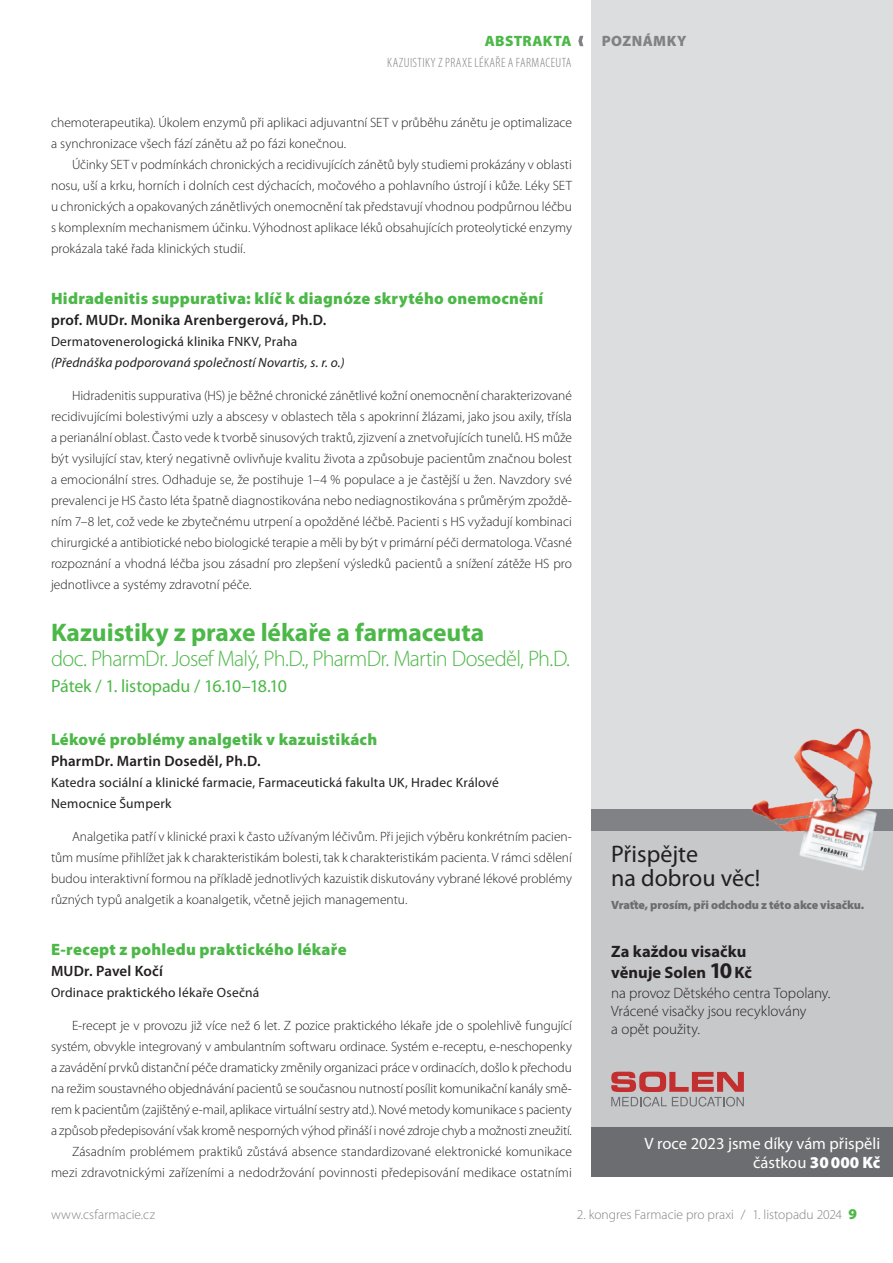
<style>
.page{position:relative;width:893px;height:1263px;background:#fff}
.page>*{position:absolute;margin:0;border:0;box-sizing:border-box;transform-origin:0 0}
.a_nadpis{font:700 25.5px "Myriad Pro";color:#4cb848}
.t1{font:24px/24px "Myriad Pro";color:#231f20}
.a_garant{font:300 22.5px "Myriad Pro";letter-spacing:-.035em;color:#4cb848}
.a_den_a_hodina{font:18px "Myriad Pro";letter-spacing:-.015em;color:#4cb848}
.a_nadpisek{font:900 16.5px "Myriad Pro";letter-spacing:.015em;color:#4cb848}
.t2{font:16.5px/19.8px "Myriad Pro";color:#fff;text-align:right}
.t3{font:700 16.5px/21px "Myriad Pro";letter-spacing:.005em;color:#231f20}
.a_autor{font:600 15px "Myriad Pro";letter-spacing:.015em;color:#231f20}
.t4{font:300 15px/18px "Myriad Pro";color:#231f20}
.t5{font:900 15px "Myriad Pro";letter-spacing:.02em;color:#4cb848}
.t6{font:900 15px "Myriad Pro";letter-spacing:.025em;color:#808285}
.sazba_text_1_nad{font:300 13.5px/21px "Myriad Pro";letter-spacing:-.005em;color:#231f20;text-align:justify}
.sazba_text{font:300 13.5px/21px "Myriad Pro";color:#231f20}
.a_pracoviste{font:13.5px "Myriad Pro";letter-spacing:.015em;color:#231f20}
.t7{font:300 13.5px "Myriad Pro";letter-spacing:.005em;color:#808285}
.a_pracoviste-2{font:italic 13.5px "Myriad Pro";letter-spacing:.01em;color:#231f20}
.t8{font:300 condensed 13.5px "Myriad Pro";letter-spacing:.025em;color:#808285}
.t9{font:900 12px "Myriad Pro";letter-spacing:-.01em;color:#6c6d70}
.s1{font-size:22.5px}
.s2{font-weight:900}
.s3{font-weight:900;font-size:15px;color:#4cb848}
</style>
<div class="page">
<svg style="left:578px;top:36px;width:5px;height:10px"></svg>
<div style="left:591px;top:0;width:302px;height:1177px;background:#dcdddf"></div>
<div style="left:591px;top:829px;width:302px;height:307px;background:#c7c8ca"></div>
<div style="left:591px;top:809px;width:302px;height:21px;background:#808285"></div>
<img style="left:708px;top:728px;width:185px;height:143px">
<div style="left:591px;top:1127px;width:302px;height:50px;background:#6c6d70"></div>
<svg style="left:611px;top:1072px;width:133px;height:34px"></svg>
<p class="t5" style="left:485px;top:31px;width:88px">ABSTRAKTA</p>
<p class="t6" style="left:602px;top:31px;width:86px">POZNÁMKY</p>
<p class="t8" style="left:387px;top:55px;width:186px">KAZUISTIKY Z PRAXE LÉKAŘE A FARMACEUTA</p>
<p class="sazba_text" style="left:51px;top:112px;width:522px">chemoterapeutika). Úkolem enzymů při aplikaci adjuvantní SET v průběhu zánětu je optimalizace a synchronizace všech fází zánětu až po fázi konečnou.</p>
<p class="sazba_text" style="left:51px;top:154px;width:522px;text-align:justify;text-indent:21px">Účinky SET v podmínkách chronických a recidivujících zánětů byly studiemi prokázány v oblasti nosu, uší a krku, horních i dolních cest dýchacích, močového a pohlavního ústrojí i kůže. Léky SET u chronických a opakovaných zánětlivých onemocnění tak představují vhodnou podpůrnou léčbu s komplexním mechanismem účinku. Výhodnost aplikace léků obsahujících proteolytické enzymy prokázala také řada klinických studií.</p>
<p class="a_nadpisek" style="left:51px;top:287px;width:494px">Hidradenitis suppurativa: klíč k diagnóze skrytého onemocnění</p>
<p class="a_autor" style="left:51px;top:310px;width:277px">prof. MUDr. Monika Arenbergerová, Ph.D.</p>
<p class="a_pracoviste" style="left:51px;top:333px;width:248px">Dermatovenerologická klinika FNKV, Praha</p>
<p class="a_pracoviste-2" style="left:51px;top:354px;width:295px">(Přednáška podporovaná společností Novartis, s. r. o.)</p>
<p class="sazba_text_1_nad" style="left:51px;top:385px;width:522px;text-indent:21px">Hidradenitis suppurativa (HS) je běžné chronické zánětlivé kožní onemocnění charakterizované recidivujícími bolestivými uzly a abscesy v oblastech těla s apokrinní žlázami, jako jsou axily, třísla a perianální oblast. Často vede k tvorbě sinusových traktů, zjizvení a znetvořujících tunelů. HS může být vysilující stav, který negativně ovlivňuje kvalitu života a způsobuje pacientům značnou bolest a emocionální stres. Odhaduje se, že postihuje 1–4 % populace a je častější u žen. Navzdory své prevalenci je HS často léta špatně diagnostikována nebo nediagnostikována s průměrým zpoždě&shy;ním 7–8 let, což vede ke zbytečnému utrpení a opožděné léčbě. Pacienti s HS vyžadují kombinaci chirurgické a antibiotické nebo biologické terapie a měli by být v primární péči dermatologa. Včasné rozpoznání a vhodná léčba jsou zásadní pro zlepšení výsledků pacientů a snížení zátěže HS pro jednotlivce a systémy zdravotní péče.</p>
<p class="a_nadpis" style="left:51px;top:616px;width:435px">Kazuistiky z praxe lékaře a farmaceuta</p>
<p class="a_garant" style="left:51px;top:645px;width:520px">doc. PharmDr. Josef Malý, Ph.D., PharmDr. Martin Doseděl, Ph.D.</p>
<p class="a_den_a_hodina" style="left:51px;top:675px;width:237px">Pátek / 1. listopadu / 16.10–18.10</p>
<p class="a_nadpisek" style="left:51px;top:728px;width:328px">Lékové problémy analgetik v kazuistikách</p>
<p class="a_autor" style="left:51px;top:751px;width:211px">PharmDr. Martin Doseděl, Ph.D.</p>
<p class="a_pracoviste" style="left:51px;top:774px;width:449px">Katedra sociální a klinické farmacie, Farmaceutická fakulta UK, Hradec Králové</p>
<p class="a_pracoviste" style="left:51px;top:795px;width:122px">Nemocnice Šumperk</p>
<p class="sazba_text_1_nad" style="left:51px;top:826px;width:522px;text-indent:21px">Analgetika patří v klinické praxi k často užívaným léčivům. Při jejich výběru konkrétním pacien&shy;tům musíme přihlížet jak k charakteristikám bolesti, tak k charakteristikám pacienta. V rámci sdělení budou interaktivní formou na příkladě jednotlivých kazuistik diskutovány vybrané lékové problémy různých typů analgetik a koanalgetik, včetně jejich managementu.</p>
<p class="a_nadpisek" style="left:51px;top:938px;width:297px">E-recept z pohledu praktického lékaře</p>
<p class="a_autor" style="left:51px;top:961px;width:114px">MUDr. Pavel Kočí</p>
<p class="a_pracoviste" style="left:51px;top:984px;width:210px">Ordinace praktického lékaře Osečná</p>
<p class="sazba_text_1_nad" style="left:51px;top:1015px;width:522px;text-indent:21px">E-recept je v provozu již více než 6 let. Z pozice praktického lékaře jde o spolehlivě fungující systém, obvykle integrovaný v ambulantním softwaru ordinace. Systém e-receptu, e-neschopenky a zavádění prvků distanční péče dramaticky změnily organizaci práce v ordinacích, došlo k přechodu na režim soustavného objednávání pacientů se současnou nutností posílit komunikační kanály smě&shy;rem k pacientům (zajištěný e-mail, aplikace virtuální sestry atd.). Nové metody komunikace s pacienty a způsob předepisování však kromě nesporných výhod přináší i nové zdroje chyb a možnosti zneužití.</p>
<p class="sazba_text" style="left:51px;top:1141px;width:522px;text-align:right">Zásadním problémem praktiků zůstává absence standardizované elektronické komunikace mezi zdravotnickými zařízeními a nedodržování povinnosti předepisování medikace ostatními</p>
<p class="t1" style="left:611px;top:842px;width:151px">Přispějte<br>na dobrou věc!</p>
<p class="t9" style="left:611px;top:897px;width:255px">Vraťte, prosím, při odchodu z této akce visačku.</p>
<p class="t3" style="left:611px;top:941px;width:142px">Za každou visačku věnuje Solen <span class="s1">10</span> Kč</p>
<p class="t4" style="left:611px;top:984px;width:221px">na provoz Dětského centra Topolany.<br>Vrácené visačky jsou recyklovány<br>a opět použity.</p>
<p class="t2" style="left:645px;top:1133px;width:237px">V roce 2023 jsme díky vám přispěli částkou <span class="s2">30000 Kč</span></p>
<p class="t7" style="left:51px;top:1206px;width:106px">www.csfarmacie.cz</p>
<p class="t7" style="left:577px;top:1206px;width:282px">2. kongres Farmacie pro praxi / 1. listopadu 2024 <span class="s3">9</span></p>
</div>
